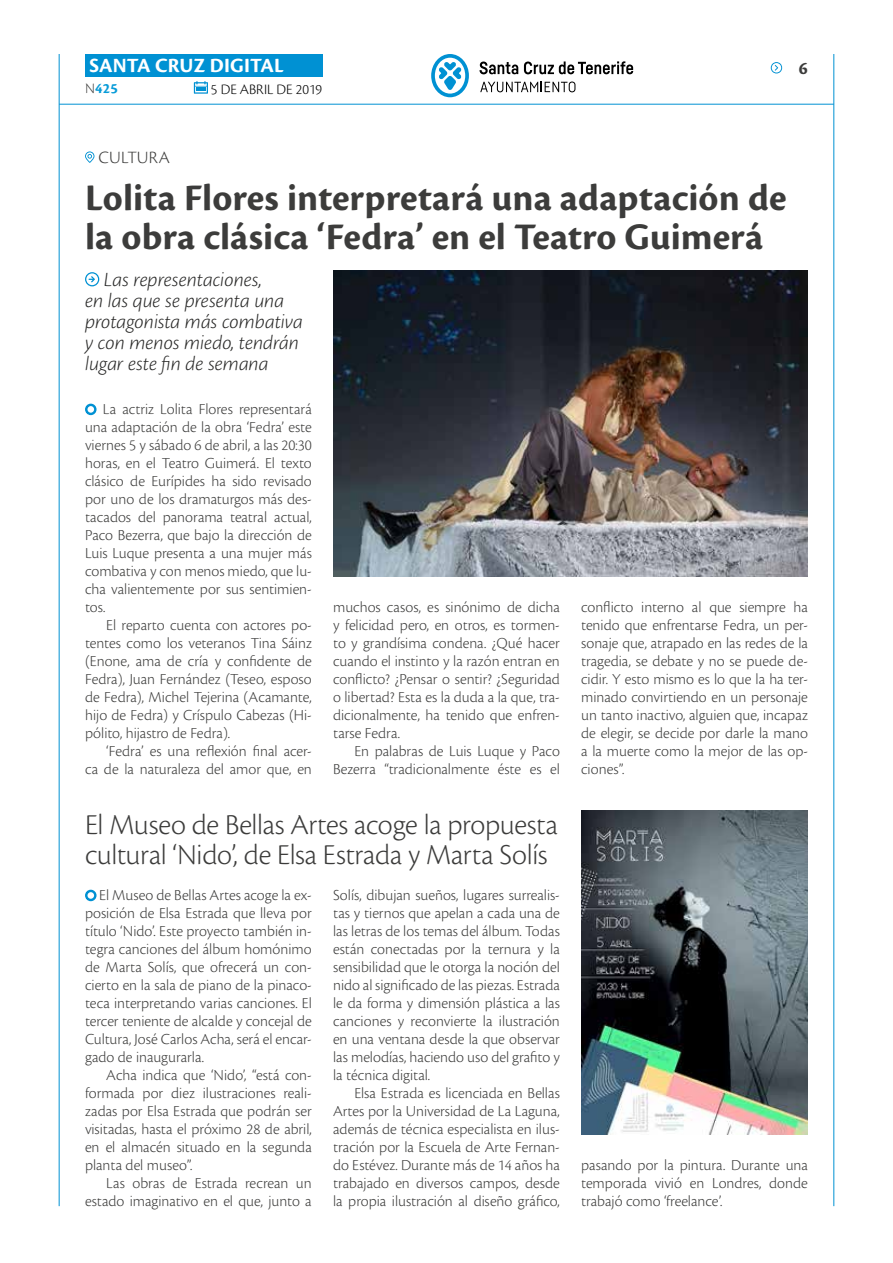
<style>
.page{position:relative;width:893px;height:1263px;background:#fff}
.page>*{position:absolute;margin:0;border:0;box-sizing:border-box;transform-origin:0 0}
.t1{font:700 39px/39px "Cronos Pro";letter-spacing:.005em;color:#3c3c3b}
.t2{font:300 30px/30px "Cronos Pro";letter-spacing:-.01em;color:#3c3c3b}
.t3{font:italic 300 21px/21px "Cronos Pro";letter-spacing:-.005em;color:#282827}
.t4{font:700 21px "Cronos Pro";letter-spacing:.005em;color:#fff}
.t5{font:300 18px "Cronos Pro";letter-spacing:.01em;color:#3c3c3b}
.t6{font:700 18px "Cronos Pro";color:#3c3c3b}
.t7{font:300 15.9px/18px "Cronos Pro";color:#3c3c3b;text-align:justify}
.t8{font:300 15px "Cronos Pro";letter-spacing:.005em;color:#000}
.t9{font:700 15px "Cronos Pro";color:#079bd8}
.s1{font-weight:300;color:#3c3c3b}
</style>
<div class="page">
<hr style="left:59px;top:104px;width:775px;height:1px;background:#0091d3">
<div style="left:85px;top:54px;width:238px;height:23px;background:#0091d3"></div>
<svg style="left:194px;top:81px;width:14px;height:13px"></svg>
<hr style="left:59px;top:54px;width:1px;height:1152px;background:#0091d3">
<hr style="left:833px;top:54px;width:1px;height:1152px;background:#0091d3">
<svg style="left:771px;top:62px;width:12px;height:11px"></svg>
<svg style="left:431px;top:54px;width:38px;height:43px"></svg>
<svg style="left:480px;top:62px;width:38px;height:12px"></svg>
<svg style="left:524px;top:61px;width:109px;height:13px"></svg>
<svg style="left:480px;top:82px;width:95px;height:10px"></svg>
<svg style="left:85px;top:403px;width:12px;height:13px"></svg>
<svg style="left:85px;top:272px;width:14px;height:14px"></svg>
<img style="left:333px;top:270px;width:475px;height:306px">
<svg style="left:85px;top:889px;width:12px;height:13px"></svg>
<svg style="left:85px;top:151px;width:9px;height:12px"></svg>
<img style="left:581px;top:810px;width:227px;height:324px">
<h3 class="t4" style="left:89px;top:53px;width:196px">SANTA CRUZ DIGITAL</h3>
<p class="t9" style="left:85px;top:80px;width:34px"><span class="s1">N</span>425</p>
<p class="t8" style="left:211px;top:80px;width:113px">5 DE ABRIL DE 2019</p>
<p class="t6" style="left:799px;top:58px;width:10px">6</p>
<p class="t5" style="left:98px;top:147px;width:73px">CULTURA</p>
<h1 class="t1" style="left:85px;top:179px;width:703px">Lolita Flores interpretará una adaptación de la obra clásica ‘Fedra’ en el Teatro Guimerá</h1>
<h3 class="t3" style="left:85px;top:269px;width:219px;text-indent:19px">Las representaciones,<br>en las que se presenta una protagonista más combativa y con menos miedo, tendrán lugar este fin de semana</h3>
<p class="t7" style="left:85px;top:400px;width:228px;text-indent:18px">La actriz Lolita Flores representará una adaptación de la obra ‘Fedra’ este viernes 5 y sábado 6 de abril, a las 20:30 horas, en el Teatro Guimerá. El texto clásico de Eurípides ha sido revisado por uno de los dramaturgos más des&shy;tacados del panorama teatral actual, Paco Bezerra, que bajo la dirección de Luis Luque presenta a una mujer más combativa y con menos miedo, que lu&shy;cha valientemente por sus sentimien&shy;tos.</p>
<p class="t7" style="left:85px;top:616px;width:228px;text-indent:21px">El reparto cuenta con actores po&shy;tentes como los veteranos Tina Sáinz (Enone, ama de cría y confidente de Fedra), Juan Fernández (Teseo, esposo de Fedra), Michel Tejerina (Acamante, hijo de Fedra) y Críspulo Cabezas (Hi&shy;pólito, hijastro de Fedra).</p>
<p class="t7" style="left:85px;top:742px;width:228px;text-align:right">‘Fedra’ es una reflexión final acer-<br>ca de la naturaleza del amor que, en</p>
<p class="t7" style="left:333px;top:598px;width:228px">muchos casos, es sinónimo de dicha y felicidad pero, en otros, es tormen&shy;to y grandísima condena. ¿Qué hacer cuando el instinto y la razón entran en conflicto? ¿Pensar o sentir? ¿Seguridad o libertad? Esta es la duda a la que, tra&shy;dicionalmente, ha tenido que enfren&shy;tarse Fedra.</p>
<p class="t7" style="left:333px;top:742px;width:228px;text-align:right">En palabras de Luis Luque y Paco<br>Bezerra “tradicionalmente éste es el</p>
<h2 class="t2" style="left:85px;top:809px;width:474px">El Museo de Bellas Artes acoge la propuesta cultural ‘Nido’, de Elsa Estrada y Marta Solís</h2>
<p class="t7" style="left:85px;top:886px;width:228px;text-indent:14px">El Museo de Bellas Artes acoge la ex&shy;posición de Elsa Estrada que lleva por título ‘Nido’. Este proyecto también in&shy;tegra canciones del álbum homónimo de Marta Solís, que ofrecerá un con&shy;cierto en la sala de piano de la pinaco&shy;teca interpretando varias canciones. El tercer teniente de alcalde y concejal de Cultura, José Carlos Acha, será el encar&shy;gado de inaugurarla.</p>
<p class="t7" style="left:85px;top:1066px;width:228px;text-indent:21px">Acha indica que ‘Nido’, “está con&shy;formada por diez ilustraciones reali&shy;zadas por Elsa Estrada que podrán ser visitadas, hasta el próximo 28 de abril, en el almacén situado en la segunda planta del museo”.</p>
<p class="t7" style="left:85px;top:1174px;width:228px;text-align:right">Las obras de Estrada recrean un estado imaginativo en el que, junto a</p>
<p class="t7" style="left:333px;top:886px;width:228px">Solís, dibujan sueños, lugares surrealis&shy;tas y tiernos que apelan a cada una de las letras de los temas del álbum. Todas están conectadas por la ternura y la sensibilidad que le otorga la noción del nido al significado de las piezas. Estrada le da forma y dimensión plástica a las canciones y reconvierte la ilustración en una ventana desde la que observar las melodías, haciendo uso del grafito y la técnica digital.</p>
<p class="t7" style="left:333px;top:1084px;width:228px;text-indent:21px">Elsa Estrada es licenciada en Bellas Artes por la Universidad de La Laguna, además de técnica especialista en ilus&shy;tración por la Escuela de Arte Fernan&shy;do Estévez. Durante más de 14 años ha trabajado en diversos campos, desde la propia ilustración al diseño gráfico,</p>
<p class="t7" style="left:581px;top:598px;width:228px">conflicto interno al que siempre ha tenido que enfrentarse Fedra, un per&shy;sonaje que, atrapado en las redes de la tragedia, se debate y no se puede de&shy;cidir. Y esto mismo es lo que la ha ter&shy;minado convirtiendo en un personaje un tanto inactivo, alguien que, incapaz de elegir, se decide por darle la mano a la muerte como la mejor de las op&shy;ciones”.</p>
<p class="t7" style="left:581px;top:1156px;width:228px">pasando por la pintura. Durante una temporada vivió en Londres, donde trabajó como ‘freelance’.</p>
</div>
